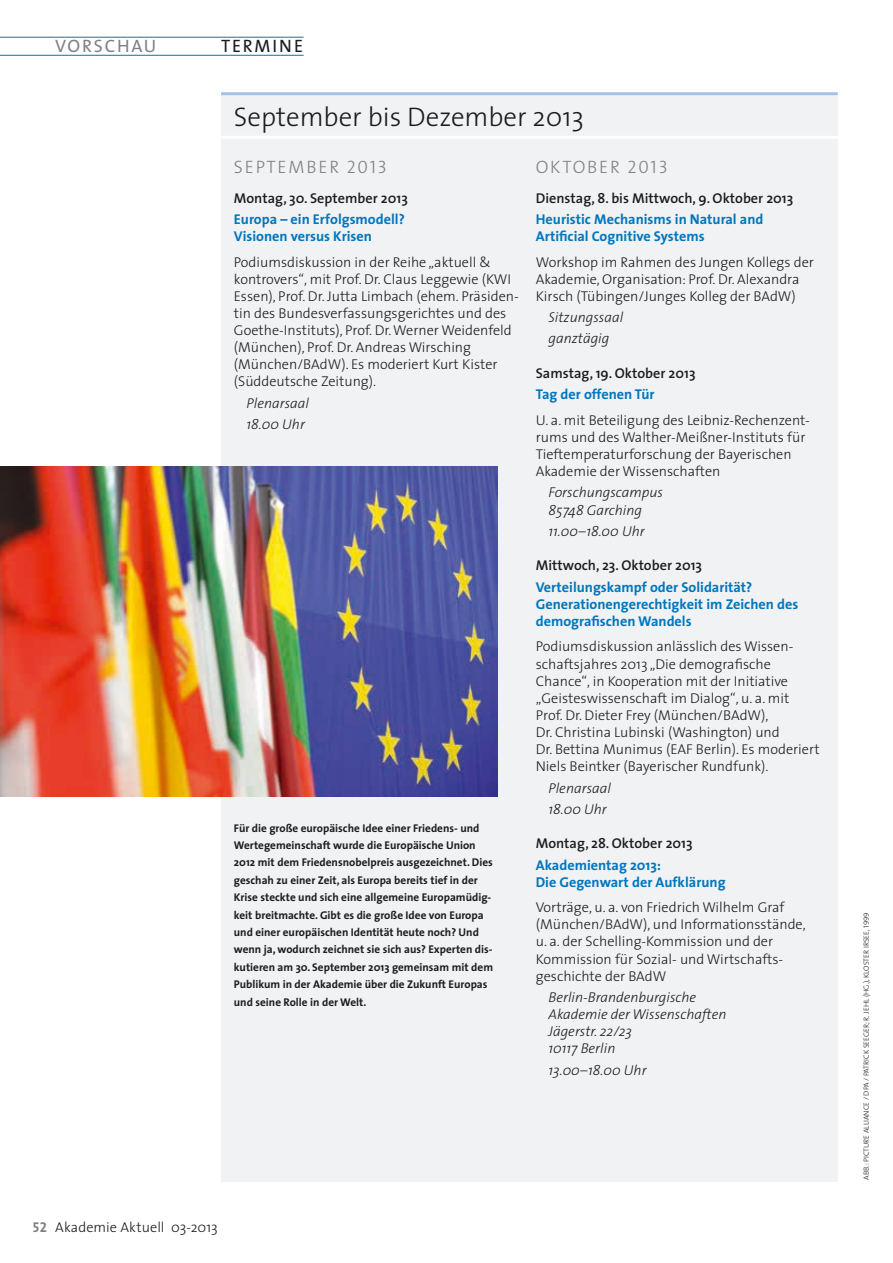
<style>
.page{position:relative;width:893px;height:1263px;background:#fff}
.page>*{position:absolute;margin:0;border:0;box-sizing:border-box;transform-origin:0 0}
.t1{font:300 27px "The Sans";color:#1b1c20}
.t2{font:18px "The Sans Light Caps";letter-spacing:.1em;color:#818084}
.t3{font:18px "The Sans";letter-spacing:.1em;color:#818084}
.t4{font:18px "The Sans";letter-spacing:.1em;color:#1b1c20}
.t5{font:300 14.25px/17.1px "The Sans";color:#1b1c20}
.t6{font:700 14.25px/17.1px "The Sans";color:#0076be}
.t7{font:italic 300 14.25px/17.1px "The Sans";color:#1b1c20}
.t8{font:600 14.25px "The Sans";color:#1b1c20}
.t9{font:700 11.25px/17.4px "The Sans";color:#1b1c20}
.t10{font:7.5px "The Sans Light Caps";color:#1b1c20}
.s1{font-family:"The Sans Bold Caps";font-weight:400;color:#818084}
</style>
<div class="page">
<hr style="left:0;top:55px;width:304px;height:1px;background:#0076be">
<hr style="left:0;top:37px;width:304px;height:1px;background:#0076be">
<div style="left:221px;top:94px;width:617px;height:1088px;background:#f1f2f3"></div>
<hr style="left:221px;top:92px;width:617px;height:3px;background:#a2c3e7">
<hr style="left:221px;top:136px;width:617px;height:3px;background:#fff">
<img style="left:0;top:466px;width:497px;height:331px">
<p class="t3" style="left:55px;top:31px;width:103px">VORSCHAU</p>
<p class="t4" style="left:221px;top:31px;width:84px">TERMINE</p>
<h1 class="t1" style="left:234px;top:95px;width:351px">September bis Dezember 2013</h1>
<p class="t2" style="left:234px;top:152px;width:155px">SEPTEMBER 2013</p>
<p class="t8" style="left:234px;top:186px;width:176px">Montag, 30. September 2013</p>
<p class="t6" style="left:234px;top:210px;width:172px">Europa – ein Erfolgsmodell?<br>Visionen versus Krisen</p>
<p class="t5" style="left:234px;top:253px;width:286px">Podiumsdiskussion in der Reihe „aktuell &amp; kontrovers“, mit Prof. Dr. Claus Leggewie (KWI Essen), Prof. Dr. Jutta Limbach (ehem. Präsiden&shy;tin des Bundesverfassungsgerichtes und des Goethe-Instituts), Prof. Dr. Werner Weidenfeld (München), Prof. Dr. Andreas Wirsching (München/BAdW). Es moderiert Kurt Kister (Süddeutsche Zeitung).</p>
<p class="t7" style="left:247px;top:392px;width:64px;line-height:21.3px">Plenarsaal<br>18.00 Uhr</p>
<p class="t9" style="left:234px;top:819px;width:261px">Für die große europäische Idee einer Friedens- und Wertegemeinschaft wurde die Europäische Union 2012 mit dem Friedensnobelpreis ausgezeichnet. Dies geschah zu einer Zeit, als Europa bereits tief in der Krise steckte und sich eine allgemeine Europamüdig&shy;keit breitmachte. Gibt es die große Idee von Europa und einer europäischen Identität heute noch? Und wenn ja, wodurch zeichnet sie sich aus? Experten dis&shy;kutieren am 30. September 2013 gemeinsam mit dem Publikum in der Akademie über die Zukunft Europas und seine Rolle in der Welt.</p>
<p class="t2" style="left:536px;top:152px;width:134px">OKTOBER 2013</p>
<p class="t8" style="left:536px;top:186px;width:259px">Dienstag, 8. bis Mittwoch, 9. Oktober 2013</p>
<p class="t6" style="left:536px;top:210px;width:229px">Heuristic Mechanisms in Natural and<br>Artificial Cognitive Systems</p>
<p class="t5" style="left:536px;top:253px;width:280px">Workshop im Rahmen des Jungen Kollegs der<br>Akademie, Organisation: Prof. Dr. Alexandra<br>Kirsch (Tübingen/Junges Kolleg der BAdW)</p>
<p class="t7" style="left:549px;top:306px;width:76px;line-height:21.3px">Sitzungssaal ganztägig</p>
<p class="t8" style="left:536px;top:361px;width:161px">Samstag, 19. Oktober 2013</p>
<p class="t6" style="left:536px;top:385px;width:120px">Tag der offenen Tür</p>
<p class="t5" style="left:536px;top:411px;width:275px">U. a. mit Beteiligung des Leibniz-Rechenzent&shy;rums und des Walther-Meißner-Instituts für Tieftemperaturforschung der Bayerischen Akademie der Wissenschaften</p>
<p class="t7" style="left:549px;top:484px;width:116px">Forschungscampus<br>85748 Garching</p>
<p class="t7" style="left:549px;top:522px;width:98px">11.00–18.00 Uhr</p>
<p class="t8" style="left:536px;top:554px;width:168px">Mittwoch, 23. Oktober 2013</p>
<p class="t6" style="left:536px;top:578px;width:264px">Verteilungskampf oder Solidarität?<br>Generationengerechtigkeit im Zeichen des demografischen Wandels</p>
<p class="t5" style="left:536px;top:638px;width:285px">Podiumsdiskussion anlässlich des Wissen&shy;schaftsjahres 2013 „Die demografische Chance“, in Kooperation mit der Initiative „Geisteswissenschaft im Dialog“, u. a. mit Prof. Dr. Dieter Frey (München/BAdW),<br>Dr. Christina Lubinski (Washington) und<br>Dr. Bettina Munimus (EAF Berlin). Es moderiert Niels Beintker (Bayerischer Rundfunk).</p>
<p class="t7" style="left:549px;top:776px;width:64px;line-height:21.3px">Plenarsaal<br>18.00 Uhr</p>
<p class="t8" style="left:536px;top:831px;width:158px">Montag, 28. Oktober 2013</p>
<p class="t6" style="left:536px;top:856px;width:191px">Akademientag 2013:<br>Die Gegenwart der Aufklärung</p>
<p class="t5" style="left:536px;top:898px;width:271px">Vorträge, u. a. von Friedrich Wilhelm Graf (München/BAdW), und Informationsstände, u. a. der Schelling-Kommission und der Kommission für Sozial- und Wirtschafts&shy;geschichte der BAdW</p>
<p class="t7" style="left:549px;top:988px;width:179px">Berlin-Brandenburgische<br>Akademie der Wissenschaften<br>Jägerstr. 22/23<br>10117 Berlin</p>
<p class="t7" style="left:549px;top:1061px;width:100px">13.00–18.00 Uhr</p>
<p class="t5" style="left:33px;top:1218px;width:186px"><span class="s1">52</span> Akademie Aktuell 03-2013</p>
<p class="t10" style="left:860px;top:1180px;width:269px;rotate:-90deg">ABB.: PICTURE ALLIANCE / DPA / PATRICK SEEGER; R. JEHL (HG.), KLOSTER I RSEE, 1999</p>
</div>
